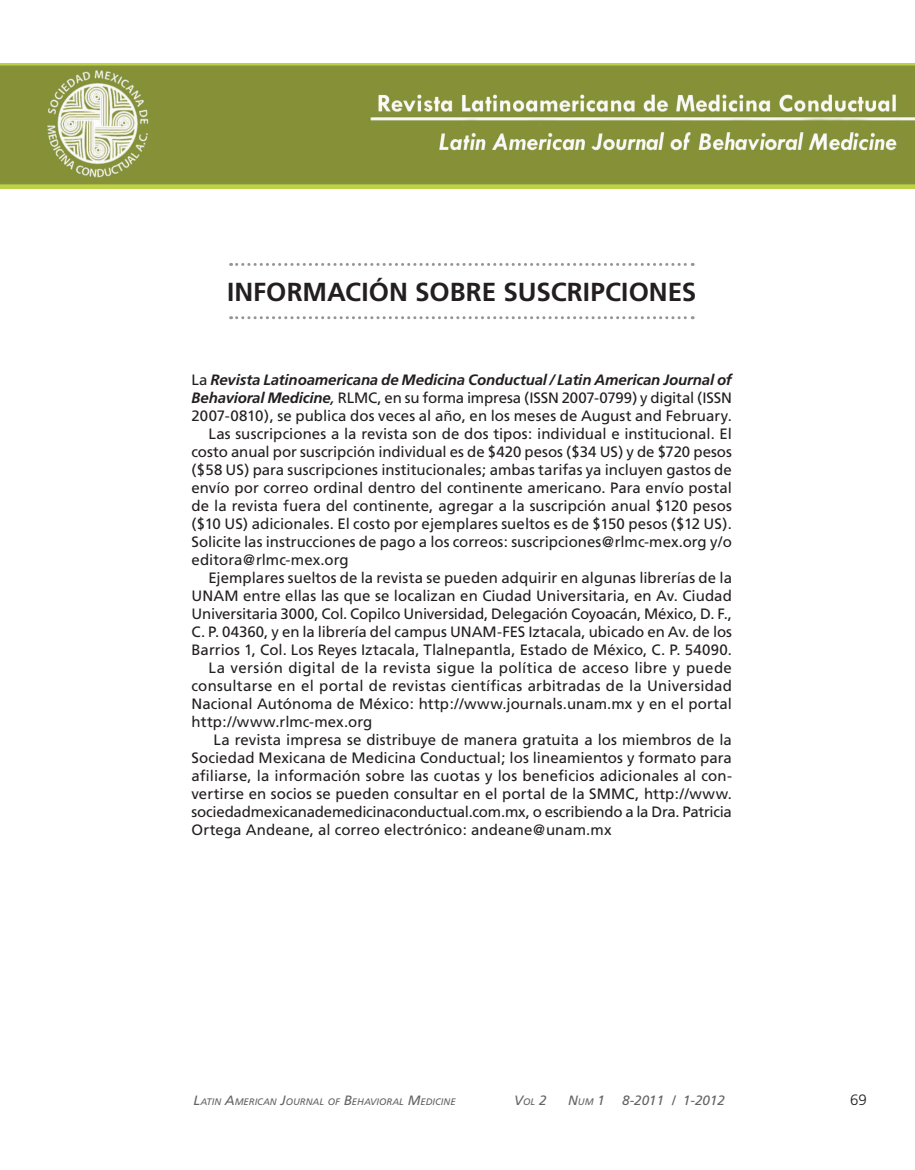
<style>
.page{position:relative;width:915px;height:1170px;background:#fff}
.page>*{position:absolute;margin:0;border:0;box-sizing:border-box;transform-origin:0 0}
.t1{font:700 26.1px "Frutiger";color:#231f20}
.t2{font:15px "Frutiger";color:#231f20}
.t3{font:italic 700 15px "Frutiger";letter-spacing:-.01em;color:#231f20}
.t4{font:15px "Frutiger";letter-spacing:.02em;color:#231f20}
.t5{font:300 15px "Frutiger";color:#231f20}
.t6{font:italic 13.5px "Frutiger";color:#636366}
.t7{font:italic 9.45px "Frutiger";color:#636366}
.s1{font-weight:400;font-style:normal}
.s2{font-weight:700;font-style:italic}
.s3{font-style:italic}
.s4{font-size:13.5px}
</style>
<div class="page">
<img style="left:1px;top:64px;width:913px;height:124px">
<svg style="left:230px;top:316px;width:463px;height:3px"></svg>
<svg style="left:230px;top:263px;width:463px;height:3px"></svg>
<h1 class="t1" style="left:227px;top:276px;width:470px">INFORMACIÓN SOBRE SUSCRIPCIONES</h1>
<p class="t3" style="left:191px;top:370px;width:541px"><span class="s1">La</span> Revista Latinoamericana de Medicina Conductual / Latin American Journal of</p>
<p class="t2" style="left:191px;top:388px;width:541px"><span class="s2">Behavioral Medicine</span><span class="s3">,</span> RLMC, en su forma impresa (ISSN 2007-0799) y digital (ISSN</p>
<p class="t2" style="left:191px;top:406px;width:541px">2007-0810), se publica dos veces al año, en los meses de August and February.</p>
<p class="t2" style="left:208px;top:424px;width:524px">Las suscripciones a la revista son de dos tipos: individual e institucional. El</p>
<p class="t2" style="left:191px;top:442px;width:542px">costo anual por suscripción individual es de $420 pesos ($34 US) y de $720 pesos</p>
<p class="t2" style="left:191px;top:460px;width:541px">($58 US) para suscripciones institucionales; ambas tarifas ya incluyen gastos de</p>
<p class="t2" style="left:191px;top:478px;width:541px">envío por correo ordinal dentro del continente americano. Para envío postal</p>
<p class="t2" style="left:191px;top:496px;width:541px">de la revista fuera del continente, agregar a la suscripción anual $120 pesos</p>
<p class="t2" style="left:191px;top:514px;width:542px">($10 US) adicionales. El costo por ejemplares sueltos es de $150 pesos ($12 US).</p>
<p class="t2" style="left:191px;top:532px;width:541px">Solicite las instrucciones de pago a los correos: suscripciones@rlmc-mex.org y/o</p>
<p class="t2" style="left:191px;top:550px;width:159px">editora@rlmc-mex.org</p>
<p class="t2" style="left:208px;top:568px;width:525px">Ejemplares sueltos de la revista se pueden adquirir en algunas librerías de la</p>
<p class="t2" style="left:191px;top:586px;width:541px">UNAM entre ellas las que se localizan en Ciudad Universitaria, en Av. Ciudad</p>
<p class="t2" style="left:191px;top:604px;width:542px">Universitaria 3000, Col. Copilco Universidad, Delegación Coyoacán, México, D. F.,</p>
<p class="t2" style="left:191px;top:622px;width:542px">C. P. 04360, y en la librería del campus UNAM-FES Iztacala, ubicado en Av. de los</p>
<p class="t2" style="left:191px;top:640px;width:541px">Barrios 1, Col. Los Reyes Iztacala, Tlalnepantla, Estado de México, C. P. 54090.</p>
<p class="t4" style="left:208px;top:658px;width:524px">La versión digital de la revista sigue la política de acceso libre y puede</p>
<p class="t2" style="left:191px;top:676px;width:541px">consultarse en el portal de revistas científicas arbitradas de la Universidad</p>
<p class="t2" style="left:191px;top:694px;width:541px">Nacional Autónoma de México: http://www.journals.unam.mx y en el portal</p>
<p class="t2" style="left:191px;top:712px;width:182px">http://www.rlmc-mex.org</p>
<p class="t2" style="left:213px;top:730px;width:519px">La revista impresa se distribuye de manera gratuita a los miembros de la</p>
<p class="t2" style="left:191px;top:748px;width:541px">Sociedad Mexicana de Medicina Conductual; los lineamientos y formato para</p>
<p class="t2" style="left:191px;top:766px;width:541px">afiliarse, la información sobre las cuotas y los beneficios adicionales al con-</p>
<p class="t2" style="left:191px;top:784px;width:541px">vertirse en socios se pueden consultar en el portal de la SMMC, http://www.</p>
<p class="t2" style="left:191px;top:802px;width:541px">sociedadmexicanademedicinaconductual.com.mx, o escribiendo a la Dra. Patricia</p>
<p class="t2" style="left:191px;top:820px;width:421px">Ortega Andeane, al correo electrónico: andeane@unam.mx</p>
<p class="t7" style="left:193px;top:1096px;width:286px"><span class="s4">L</span>ATIN <span class="s4">A</span>MERICAN <span class="s4">J</span>OURNAL OF <span class="s4">B</span>EHAVIORAL <span class="s4">M</span>EDICINE <span class="s4">V</span></p>
<p class="t7" style="left:523px;top:1096px;width:83px">OL <span class="s4">2 N</span>UM <span class="s4">1</span></p>
<p class="t6" style="left:622px;top:1092px;width:104px">8-2011 / 1-2012</p>
<p class="t5" style="left:849px;top:1091px;width:18px">69</p>
</div>
